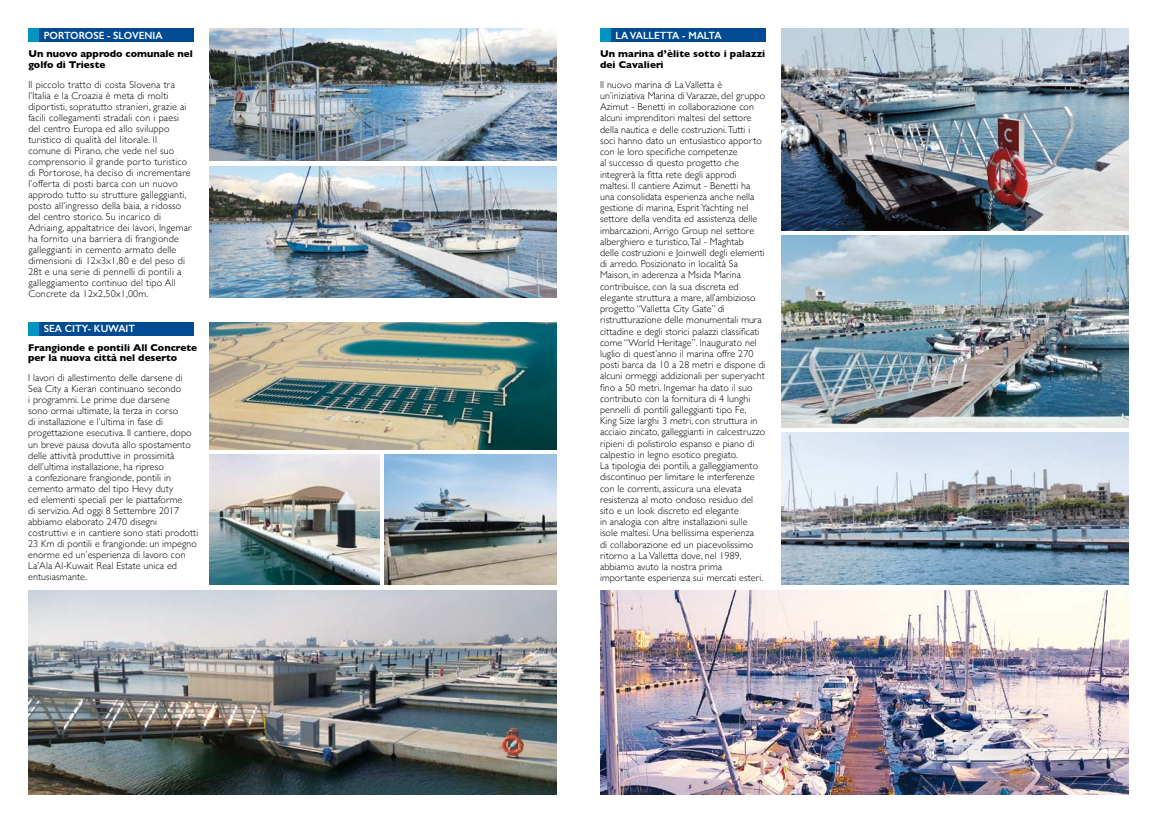
<style>
.page{position:relative;width:1157px;height:823px;background:#fff}
.page>*{position:absolute;margin:0;border:0;box-sizing:border-box;transform-origin:0 0}
.t1{font:600 10.5px "Gill Sans";color:#fff;scale:.95 1}
.t2{font:300 10px/11.2px "Gill Sans";letter-spacing:.01em;color:#000}
.t3{font:700 10px/10.6px "Gill Sans";color:#000}
</style>
<div class="page">
<div style="left:610px;top:28px;width:155px;height:14px;background:#004b93"></div>
<div style="left:600px;top:28px;width:10px;height:14px;background:#0095c1"></div>
<img style="left:781px;top:29px;width:347px;height:201px">
<img style="left:781px;top:235px;width:347px;height:192px">
<img style="left:600px;top:590px;width:528px;height:204px">
<img style="left:781px;top:432px;width:347px;height:152px">
<img style="left:209px;top:28px;width:348px;height:132px">
<img style="left:209px;top:322px;width:348px;height:127px">
<img style="left:209px;top:454px;width:171px;height:130px">
<img style="left:385px;top:454px;width:172px;height:130px">
<img style="left:28px;top:590px;width:529px;height:204px">
<div style="left:39px;top:28px;width:155px;height:14px;background:#004b93"></div>
<div style="left:28px;top:28px;width:11px;height:14px;background:#0095c1"></div>
<div style="left:39px;top:322px;width:155px;height:13px;background:#004b93"></div>
<div style="left:28px;top:322px;width:11px;height:13px;background:#0095c1"></div>
<img style="left:209px;top:166px;width:348px;height:132px">
<p class="t1" style="left:44px;top:29px;width:127px">PORTOROSE - SLOVENIA</p>
<p class="t3" style="left:28px;top:48px;width:166px">Un nuovo approdo comunale nel golfo di Trieste</p>
<p class="t2" style="left:28px;top:79px;width:165px">Il piccolo tratto di costa Slovena tra l’Italia e la Croazia è meta di molti diportisti, sopratutto stranieri, grazie ai facili collegamenti stradali con i paesi del centro Europa ed allo sviluppo turistico di qualità del litorale. Il comune di Pirano, che vede nel suo comprensorio il grande porto turistico di Portorose, ha deciso di incrementare l’offerta di posti barca con un nuovo approdo tutto su strutture galleggianti, posto all’ingresso della baia, a ridosso del centro storico. Su incarico di Adriaing, appaltatrice dei lavori, Ingemar ha fornito una barriera di frangionde galleggianti in cemento armato delle dimensioni di 12x3x1,80 e del peso di 28t e una serie di pennelli di pontili a galleggiamento continuo del tipo All Concrete da 12x2,50x1,00m.</p>
<p class="t1" style="left:44px;top:322px;width:98px">SEA CITY- KUWAIT</p>
<p class="t3" style="left:28px;top:341px;width:170px">Frangionde e pontili All Concrete per la nuova città nel deserto</p>
<p class="t2" style="left:28px;top:372px;width:171px">I lavori di allestimento delle darsene di Sea City a Kieran continuano secondo<br>i programmi. Le prime due darsene<br>sono ormai ultimate, la terza in corso<br>di installazione e l’ultima in fase di progettazione esecutiva. Il cantiere, dopo un breve pausa dovuta allo spostamento delle attività produttive in prossimità dell’ultima installazione, ha ripreso<br>a confezionare frangionde, pontili in cemento armato del tipo Hevy duty<br>ed elementi speciali per le piattaforme<br>di servizio. Ad oggi 8 Settembre 2017 abbiamo elaborato 2470 disegni costruttivi e in cantiere sono stati prodotti 23 Km di pontili e frangionde: un impegno enorme ed un’esperienza di lavoro con La’Ala Al-Kuwait Real Estate unica ed entusiasmante.</p>
<p class="t1" style="left:615px;top:29px;width:113px">LA VALLETTA - MALTA</p>
<p class="t3" style="left:600px;top:48px;width:167px">Un marina d’èlite sotto i palazzi dei Cavalieri</p>
<p class="t2" style="left:600px;top:78px;width:167px">Il nuovo marina di La Valletta è un’iniziativa Marina di Varazze, del gruppo Azimut - Benetti in collaborazione con alcuni imprenditori maltesi del settore della nautica e delle costruzioni. Tutti i soci hanno dato un entusiastico apporto con le loro specifiche competenze<br>al successo di questo progetto che integrerà la fitta rete degli approdi maltesi. Il cantiere Azimut - Benetti ha una consolidata esperienza anche nella gestione di marina, Esprit Yachting nel settore della vendita ed assistenza delle imbarcazioni, Arrigo Group nel settore alberghiero e turistico, Tal - Maghtab<br>delle costruzioni e Joinwell degli elementi di arredo. Posizionato in località Sa Maison, in aderenza a Msida Marina contribuisce, con la sua discreta ed elegante struttura a mare, all’ambizioso progetto “Valletta City Gate” di ristrutturazione delle monumentali mura cittadine e degli storici palazzi classificati come “World Heritage”. Inaugurato nel luglio di quest’anno il marina offre 270 posti barca da 10 a 28 metri e dispone di alcuni ormeggi addizionali per superyacht fino a 50 metri. Ingemar ha dato il suo contributo con la fornitura di 4 lunghi pennelli di pontili galleggianti tipo Fe, King Size larghi 3 metri, con struttura in acciaio zincato, galleggianti in calcestruzzo ripieni di polistirolo espanso e piano di calpestio in legno esotico pregiato.<br>La tipologia dei pontili, a galleggiamento discontinuo per limitare le interferenze con le correnti, assicura una elevata resistenza al moto ondoso residuo del sito e un look discreto ed elegante<br>in analogia con altre installazioni sulle isole maltesi. Una bellissima esperienza<br>di collaborazione ed un piacevolissimo ritorno a La Valletta dove, nel 1989, abbiamo avuto la nostra prima importante esperienza sui mercati esteri.</p>
</div>
